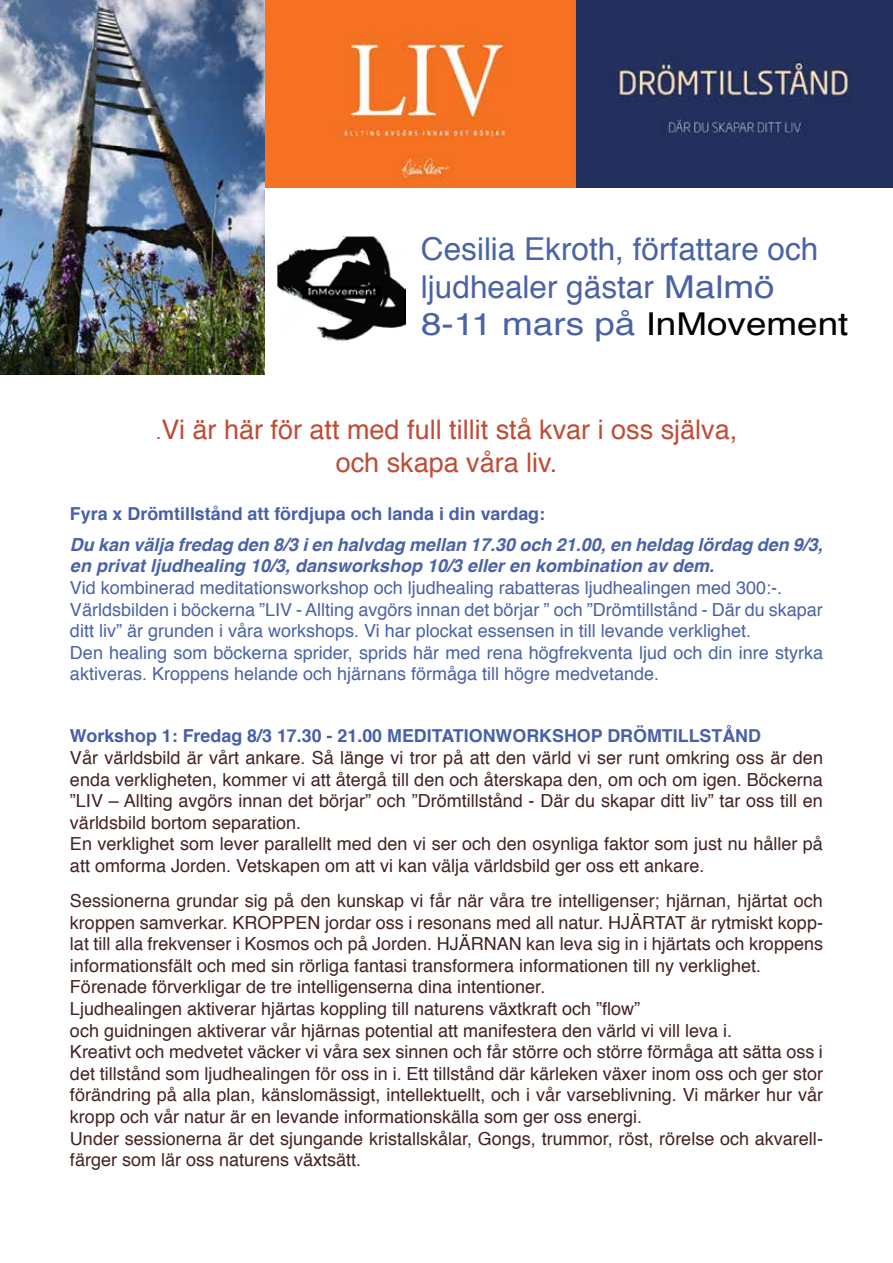
<style>
.page{position:relative;width:893px;height:1263px;background:#fff}
.page>*{position:absolute;margin:0;border:0;box-sizing:border-box;transform-origin:0 0}
.t1{font:31.5px/37.8px "Helvetica";color:#4a63a7}
.t2{font:27px/32.4px "Helvetica";color:#bf4c35;text-align:center}
.t3{font:18px/21.6px "Helvetica";color:#452222}
.t4{font:18px/21.6px "Helvetica";color:#4a63a7}
.t5{font:italic 700 18px/21.6px "Helvetica";color:#4a63a7}
.t6{font:700 17.85px "Helvetica";color:#4860a8}
.s1{color:#000}
.s2{font-size:21px}
.s3{color:#465daa}
</style>
<div class="page">
<img style="left:265px;top:0;width:628px;height:188px">
<img style="left:0;top:0;width:265px;height:374px">
<img style="left:277px;top:236px;width:128px;height:105px">
<h1 class="t1" style="left:421px;top:231px;width:429px">Cesilia Ekroth, författare och ljudhealer gästar Malmö<br>8-11 mars på <span class="s1">InMovement</span></h1>
<h2 class="t2" style="left:156px;top:414px;width:583px"><span class="s2">.</span>Vi är här för att med full tillit stå kvar i oss själva, och skapa våra liv.</h2>
<p class="t6" style="left:70px;top:499px;width:477px">Fyra x Drömtillstånd att fördjupa och landa i din vardag:</p>
<p class="t5" style="left:70px;top:534px;width:754px">Du kan välja fredag den 8/3 i en halvdag mellan 17.30 och 21.00, en heldag lördag den 9/3, en privat ljudhealing 10/3, dansworkshop 10/3 eller en kombination av dem.</p>
<p class="t4" style="left:70px;top:577px;width:754px">Vid kombinerad meditationsworkshop och ljudhealing rabatteras ljudhealingen med 300:-.<br>Världsbilden i böckerna ”LIV - Allting avgörs innan det börjar ” och ”Drömtillstånd - Där du skapar ditt liv” är grunden i våra workshops. Vi har plockat essensen in till levande verklighet.<br>Den healing som böckerna sprider, sprids här med rena högfrekventa ljud och din inre styrka aktiveras. Kroppens helande och hjärnans förmåga till högre medvetande.</p>
<p class="t6" style="left:70px;top:722px;width:693px"><span class="s3">Workshop 1: Fredag 8/3 17.30 - 21.00</span> MEDITATIONWORKSHOP DRÖMTILLSTÅND</p>
<p class="t3" style="left:70px;top:747px;width:754px">Vår världsbild är vårt ankare. Så länge vi tror på att den värld vi ser runt omkring oss är den enda verkligheten, kommer vi att återgå till den och återskapa den, om och om igen. Böckerna ”LIV – Allting avgörs innan det börjar” och ”Drömtillstånd - Där du skapar ditt liv” tar oss till en världsbild bortom separation.<br>En verklighet som lever parallellt med den vi ser och den osynliga faktor som just nu håller på att omforma Jorden. Vetskapen om att vi kan välja världsbild ger oss ett ankare.</p>
<p class="t3" style="left:70px;top:890px;width:754px">Sessionerna grundar sig på den kunskap vi får när våra tre intelligenser; hjärnan, hjärtat och kroppen samverkar. KROPPEN jordar oss i resonans med all natur. HJÄRTAT är rytmiskt kopp&shy;lat till alla frekvenser i Kosmos och på Jorden. HJÄRNAN kan leva sig in i hjärtats och kroppens informationsfält och med sin rörliga fantasi transformera informationen till ny verklighet.<br>Förenade förverkligar de tre intelligenserna dina intentioner.<br>Ljudhealingen aktiverar hjärtas koppling till naturens växtkraft och ”flow”<br>och guidningen aktiverar vår hjärnas potential att manifestera den värld vi vill leva i.<br>Kreativt och medvetet väcker vi våra sex sinnen och får större och större förmåga att sätta oss i det tillstånd som ljudhealingen för oss in i. Ett tillstånd där kärleken växer inom oss och ger stor förändring på alla plan, känslomässigt, intellektuellt, och i vår varseblivning. Vi märker hur vår kropp och vår natur är en levande informationskälla som ger oss energi.<br>Under sessionerna är det sjungande kristallskålar, Gongs, trummor, röst, rörelse och akvarell&shy;färger som lär oss naturens växtsätt.</p>
</div>
